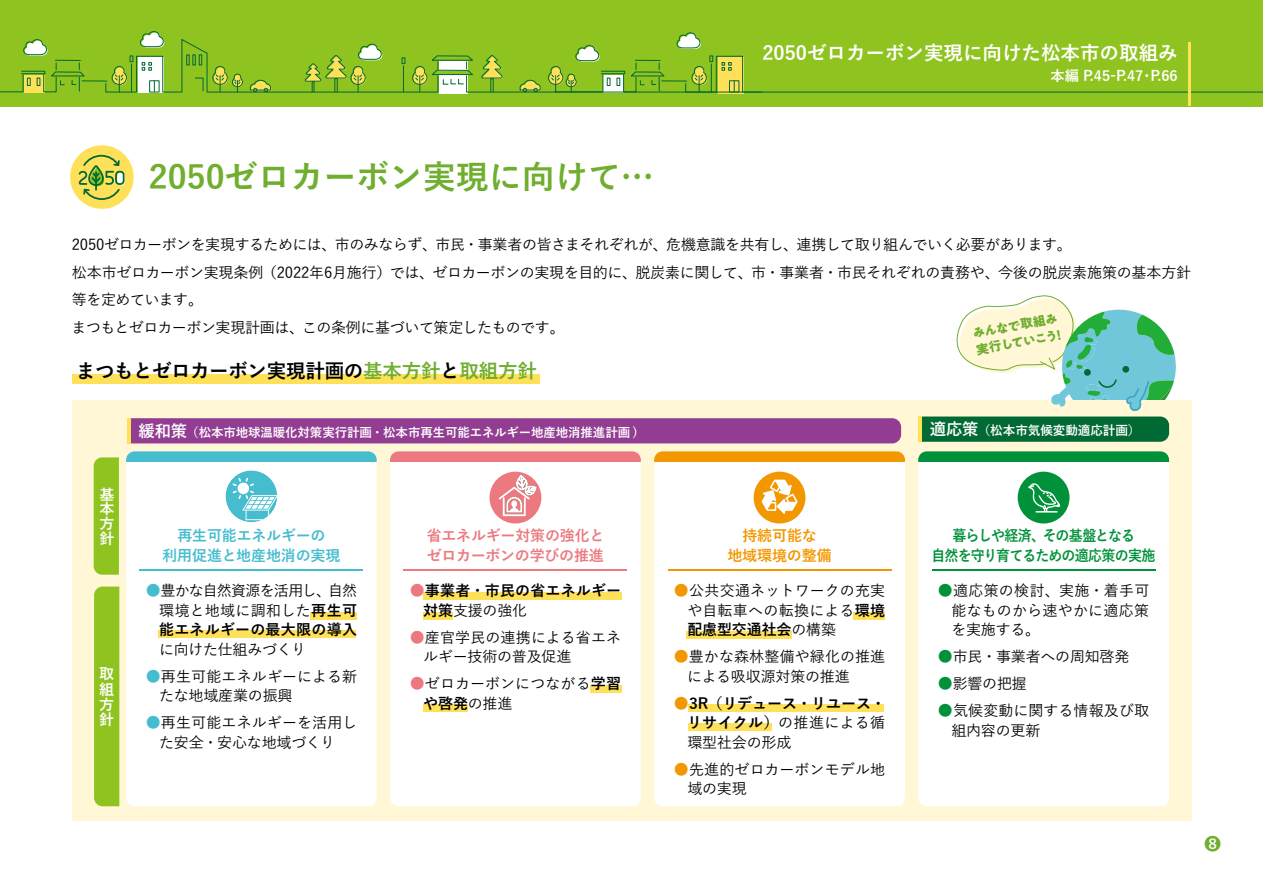
<style>
.page{position:relative;width:1263px;height:893px;background:#fff}
.page>*{position:absolute;margin:0;border:0;box-sizing:border-box;transform-origin:0 0}
.t1{font:700 33px "Yu Gothic";color:#6fae2e}
.t2{font:700 19.5px "Yu Gothic";letter-spacing:-.015em;color:#000}
.t3{font:700 19.5px "Yu Gothic";color:#fff}
.t4{font:700 16.5px "Yu Gothic";color:#6fae2e}
.t5{font:700 16.35px "Yu Gothic";letter-spacing:-.005em;color:#fff}
.t6{font:500 15px/19.5px "Yu Gothic";letter-spacing:-.015em;color:#000}
.t7{font:700 15px/19.5px "Yu Gothic";letter-spacing:.01em;color:#000}
.t8{font:500 15px/19.5px "Yu Gothic";letter-spacing:-.035em;color:#000}
.t9{font:500 15px/19.5px "Yu Gothic";letter-spacing:.005em;color:#000}
.t10{font:700 15px/19.5px "Yu Gothic";letter-spacing:-.06em;color:#00913a;scale:.93 1}
.t11{font:700 15px/19.5px "Yu Gothic";letter-spacing:-.015em;color:#ed7980}
.t12{font:700 15px/19.5px "Yu Gothic";letter-spacing:-.015em;color:#45bdcf;text-align:center}
.t13{font:700 15px/19.5px "Yu Gothic";letter-spacing:-.01em;color:#f39700;text-align:center}
.t14{font:700 15px/15px "Yu Gothic";color:#fff;text-align:justify}
.t15{font:700 14.25px "Yu Gothic";color:#fff}
.t16{font:700 12.75px/16.5px "PA1 Gothic Std N";color:#6fae2e}
.t17{font:700 12.6px "Yu Gothic";letter-spacing:-.01em;color:#fff}
.t18{font:700 12.45px "Yu Gothic";letter-spacing:-.01em;color:#fff}
.s1{color:#6fae2e}
.s2{color:#45bdcf}
.s3{font-weight:700}
.s4{font-weight:500;color:#ed7980}
.s5{font-weight:500}
.s6{color:#ed7980}
.s7{color:#f39700}
.s8{font-weight:500;color:#f39700}
.s9{color:#00913a}
</style>
<div class="page">
<div style="left:0;top:0;width:1263px;height:106px;background:#8fc31f"></div>
<div style="left:718px;top:57px;width:26px;height:37px;background:#ffe159"></div>
<div style="left:439px;top:75px;width:29px;height:19px;background:#fff"></div>
<hr style="left:82px;top:80px;width:25px;height:2px;background:#006934">
<svg style="left:0;top:39px;width:86px;height:54px"></svg>
<svg style="left:105px;top:31px;width:1158px;height:62px"></svg>
<hr style="left:1187px;top:42px;width:3px;height:64px;background:#ffe159">
<div style="left:72px;top:401px;width:1119px;height:420px;background:#fff7d5"></div>
<div style="left:390px;top:451px;width:251px;height:355px;background:#fff;border-radius:8px"></div>
<div style="left:654px;top:451px;width:251px;height:355px;background:#fff;border-radius:8px"></div>
<svg style="left:654px;top:451px;width:251px;height:11px;background:#f39b0a"></svg>
<div style="left:918px;top:451px;width:251px;height:355px;background:#fff;border-radius:8px"></div>
<svg style="left:918px;top:451px;width:251px;height:11px;background:#0b9542"></svg>
<div style="left:126px;top:451px;width:251px;height:355px;background:#fff;border-radius:8px"></div>
<svg style="left:126px;top:451px;width:251px;height:11px;background:#4dbfd0"></svg>
<div style="left:311px;top:612px;width:46px;height:7px;background:#ffe159"></div>
<div style="left:158px;top:631px;width:198px;height:7px;background:#ffe159"></div>
<div style="left:423px;top:592px;width:198px;height:7px;background:#ffe159"></div>
<div style="left:423px;top:612px;width:30px;height:7px;background:#ffe159"></div>
<div style="left:853px;top:613px;width:31px;height:7px;background:#ffe159"></div>
<div style="left:687px;top:631px;width:105px;height:7px;background:#ffe159"></div>
<div style="left:688px;top:704px;width:196px;height:8px;background:#ffe159"></div>
<div style="left:688px;top:723px;width:83px;height:8px;background:#ffe159"></div>
<div style="left:590px;top:685px;width:31px;height:7px;background:#ffe159"></div>
<div style="left:423px;top:704px;width:45px;height:8px;background:#ffe159"></div>
<div style="left:131px;top:418px;width:770px;height:25px;background:#923d92"></div>
<hr style="left:127px;top:418px;width:4px;height:25px;background:#ffe159">
<svg style="left:70px;top:145px;width:64px;height:64px"></svg>
<div style="left:94px;top:457px;width:25px;height:118px;background:#8fc31f"></div>
<div style="left:94px;top:587px;width:25px;height:219px;background:#8fc31f"></div>
<hr style="left:404px;top:570px;width:223px;height:1px;background:#ed7980">
<hr style="left:668px;top:570px;width:223px;height:1px;background:#f39700">
<div style="left:754px;top:472px;width:51px;height:51px;background:#f39700;border-radius:50%"></div>
<svg style="left:759px;top:478px;width:41px;height:39px"></svg>
<hr style="left:932px;top:570px;width:223px;height:1px;background:#00913a">
<div style="left:1018px;top:472px;width:51px;height:51px;background:#00913a;border-radius:50%"></div>
<div style="left:489px;top:472px;width:52px;height:51px;background:#ed7980;border-radius:50%"></div>
<svg style="left:390px;top:451px;width:251px;height:66px"></svg>
<hr style="left:140px;top:570px;width:223px;height:1px;background:#45bdcf">
<div style="left:72px;top:374px;width:468px;height:10px;background:#ffe159"></div>
<svg style="left:918px;top:295px;width:258px;height:147px"></svg>
<svg style="left:225px;top:470px;width:52px;height:52px"></svg>
<svg style="left:233px;top:478px;width:44px;height:42px"></svg>
<hr style="left:1036px;top:511px;width:21px;height:2px;background:#fff">
<svg style="left:1028px;top:483px;width:32px;height:29px"></svg>
<h2 class="t3" style="left:762px;top:42px;width:417px">2050ゼロカーボン実現に向けた松本市の取組み</h2>
<p class="t15" style="left:1140px;top:67px;width:39px">・ .66</p>
<p class="t15" style="left:1050px;top:67px;width:44px">本編P</p>
<p class="t15" style="left:1090px;top:67px;width:38px">.45-P</p>
<p class="t15" style="left:1150px;top:67px;width:11px">P</p>
<p class="t15" style="left:1123px;top:67px;width:22px">.47</p>
<h1 class="t1" style="left:149px;top:159px;width:506px">2050ゼロカーボン実現に向けて...</h1>
<p class="t6" style="left:72px;top:229px;width:1121px;line-height:27.8px">2050ゼロカーボンを実現するためには、市のみならず、市民・事業者の皆さまそれぞれが、危機意識を共有し、連携して取り組んでいく必要があります。<br>松本市ゼロカーボン実現条例（2022年6月施行）では、ゼロカーボンの実現を目的に、脱炭素に関して、市・事業者・市民それぞれの責務や、今後の脱炭素施策の基本方針等を定めています。<br>まつもとゼロカーボン実現計画は、この条例に基づいて策定したものです。</p>
<p class="t16" style="left:1049px;top:313px;width:14px;text-indent:-78px;rotate:-10deg">みんなで取組み!</p>
<p class="t16" style="left:975px;top:343px;width:85px;rotate:-10deg">実行していこう</p>
<h2 class="t2" style="left:76px;top:360px;width:462px">まつもとゼロカーボン実現計画の<span class="s1">基本方針</span>と<span class="s1">取組方針</span></h2>
<p class="t5" style="left:138px;top:422px;width:50px">緩和策</p>
<p class="t18" style="left:186px;top:425px;width:453px">（松本市地球温暖化対策実行計画・松本市再生可能エネルギー地産地消推進計画 )</p>
<p class="t5" style="left:930px;top:420px;width:50px">適応策</p>
<p class="t17" style="left:978px;top:424px;width:164px">（松本市気候変動適応計画(</p>
<p class="t14" style="left:100px;top:487px;width:16px">基本方針</p>
<p class="t14" style="left:99px;top:667px;width:16px">取組方針</p>
<p class="t12" style="left:162px;top:526px;width:179px">再生可能エネルギーの<br>利用促進と地産地消の実現</p>
<p class="t8" style="left:159px;top:579px;width:200px;text-indent:-13px"><span class="s2">●</span>豊かな自然資源を活用し、<br>環境と地域に調和した<span class="s3">再生可能エネルギーの最大限の導入</span></p>
<p class="t6" style="left:159px;top:638px;width:148px">に向けた仕組みづくり</p>
<p class="t6" style="left:159px;top:665px;width:199px;text-indent:-13px"><span class="s2">●</span>再生可能エネルギーによる新たな地域産業の振興</p>
<p class="t6" style="left:146px;top:711px;width:213px;text-align:center"><span class="s2">●</span>再生可能エネルギーを活用した安全・安心な地域づくり</p>
<p class="t6" style="left:328px;top:579px;width:31px">自然</p>
<p class="t11" style="left:427px;top:526px;width:179px">省エネルギー対策の強化とゼロカーボンの学びの推進</p>
<p class="t7" style="left:423px;top:581px;width:199px;text-indent:-14px"><span class="s4">●</span>事業者・市民の省エネルギー対策<span class="s5">支援の強化</span></p>
<p class="t6" style="left:423px;top:626px;width:199px;text-indent:-14px"><span class="s6">●</span>産官学民の連携による省エネルギー技術の普及促進</p>
<p class="t9" style="left:423px;top:672px;width:199px;text-indent:-14px"><span class="s6">●</span>ゼロカーボンにつながる<span class="s3">学習や啓発</span>の推進</p>
<p class="t13" style="left:727px;top:526px;width:106px">持続可能な<br>地域環境の整備</p>
<p class="t6" style="left:687px;top:579px;width:199px;text-align:justify;text-indent:-14px"><span class="s7">●</span>公共交通ネットワークの充実や自転車への転換による<span class="s3">環境配慮型交通社会</span>の構築</p>
<p class="t6" style="left:687px;top:645px;width:199px;text-indent:-13px"><span class="s7">●</span>豊かな森林整備や緑化の推進による吸収源対策の推進</p>
<p class="t7" style="left:687px;top:694px;width:200px;text-align:justify;text-indent:-13px"><span class="s8">●</span> R3 （リデュース・リユース・リサイクル）<span class="s5">の推進による循環型社会の形成</span></p>
<p class="t9" style="left:687px;top:758px;width:199px;text-indent:-14px"><span class="s7">●</span>先進的ゼロカーボンモデル地域の実現</p>
<p class="t10" style="left:1043px;top:526px;width:101px">その基盤となる</p>
<p class="t10" style="left:931px;top:526px;width:242px;text-indent:21px">暮らしや経済、<br>自然を守り育てるための適応策の実施</p>
<p class="t6" style="left:951px;top:579px;width:199px;text-align:justify;text-indent:-13px"><span class="s9">●</span>適応策の検討、実施・着手可能なものから速やかに適応策を実施する。</p>
<p class="t6" style="left:938px;top:645px;width:193px"><span class="s9">●</span>市民・事業者への周知啓発</p>
<p class="t6" style="left:938px;top:672px;width:91px"><span class="s9">●</span>影響の把握</p>
<p class="t6" style="left:951px;top:699px;width:199px;text-indent:-14px"><span class="s9">●</span>気候変動に関する情報及び取組内容の更新</p>
<p class="t4" style="left:1204px;top:835px;width:18px">8</p>
</div>
